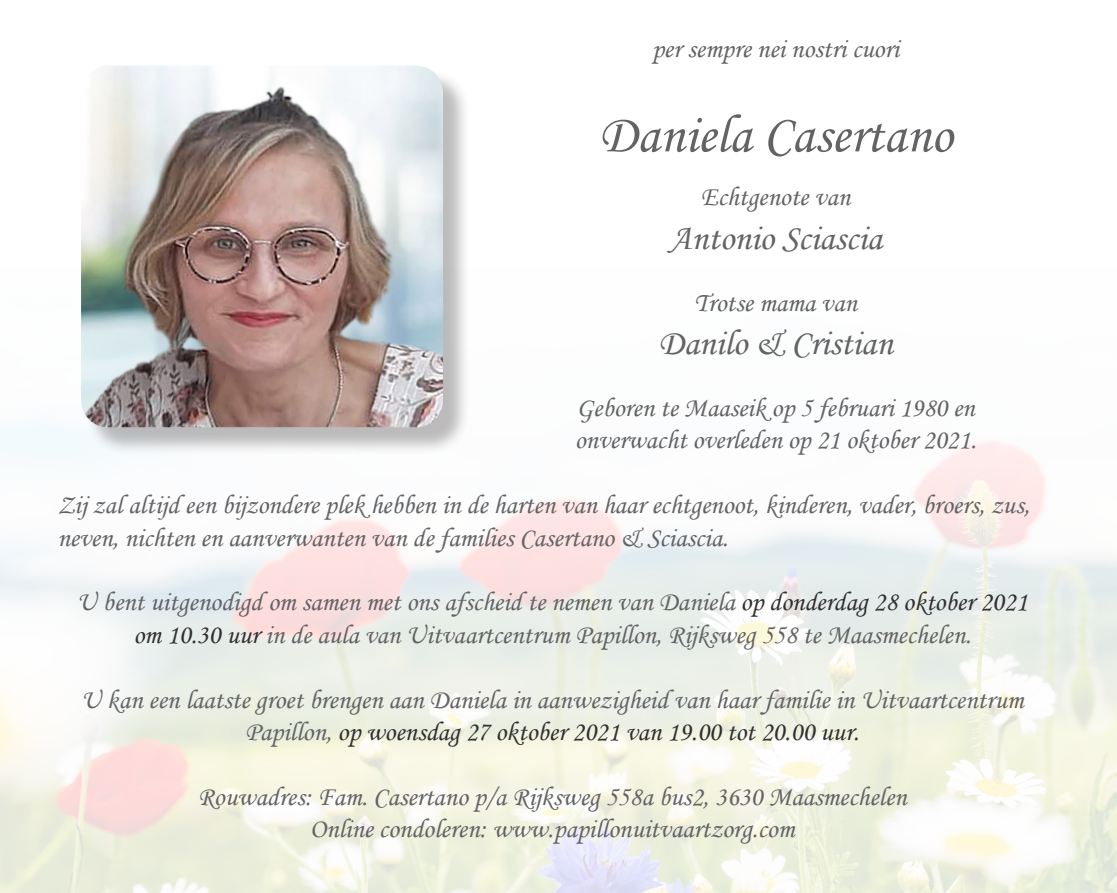
<style>
.page{position:relative;width:1117px;height:893px;background:#fff}
.page>*{position:absolute;margin:0;border:0;box-sizing:border-box;transform-origin:0 0}
.t1{font:54px "Monotype Corsiva";color:#636366}
.t2{font:36px "Monotype Corsiva";color:#636366}
.t3{font:27px/32.4px "Monotype Corsiva";color:#636366}
.s1{color:#312f30}
</style>
<div class="page">
<img style="left:0;top:423px;width:1116px;height:470px">
<div style="left:84px;top:69px;width:387px;height:386px;background:#231f20;opacity:.3"></div>
<img style="left:81px;top:66px;width:362px;height:361px">
<p class="t3" style="left:652px;top:32px;width:248px">per sempre nei nostri cuori</p>
<p class="t1" style="left:598px;top:102px;width:355px">Daniela Casertano</p>
<p class="t3" style="left:700px;top:181px;width:151px">Echtgenote van</p>
<p class="t2" style="left:669px;top:216px;width:214px">Antonio Sciascia</p>
<p class="t3" style="left:694px;top:286px;width:164px">Trotse mama van</p>
<p class="t2" style="left:658px;top:321px;width:235px">Danilo &amp; Cristian</p>
<p class="t3" style="left:576px;top:392px;width:399px">Geboren te Maaseik op 5 februari 1980 en</p>
<p class="t3" style="left:574px;top:424px;width:403px">onverwacht overleden op 21 oktober 2021.</p>
<p class="t3" style="left:57px;top:489px;width:973px">Zij zal altijd een bijzondere plek hebben in de harten van haar echtgenoot, kinderen, vader, broers, zus, neven, nichten en aanverwanten van de families Casertano &amp; Sciascia.</p>
<p class="t3" style="left:77px;top:586px;width:952px">U bent uitgenodigd om samen met ons afscheid te nemen van Daniela <span class="s1">op donderdag 28 oktober 2021</span></p>
<p class="t3" style="left:133px;top:618px;width:838px"><span class="s1">om 10.30 uur</span> in de aula van Uitvaartcentrum Papillon, Rijksweg 558 te Maasmechelen.</p>
<p class="t3" style="left:81px;top:683px;width:943px;text-align:center">U kan een laatste groet brengen aan Daniela in aanwezigheid van haar familie in Uitvaartcentrum<br>Papillon, <span class="s1">op woensdag 27 oktober 2021 van 19.00 tot 20.00 uur.</span></p>
<p class="t3" style="left:198px;top:780px;width:710px">Rouwadres: Fam. Casertano p/a Rijksweg 558a bus2, 3630 Maasmechelen</p>
<p class="t3" style="left:310px;top:813px;width:486px">Online condoleren: www.papillonuitvaartzorg.com</p>
</div>
